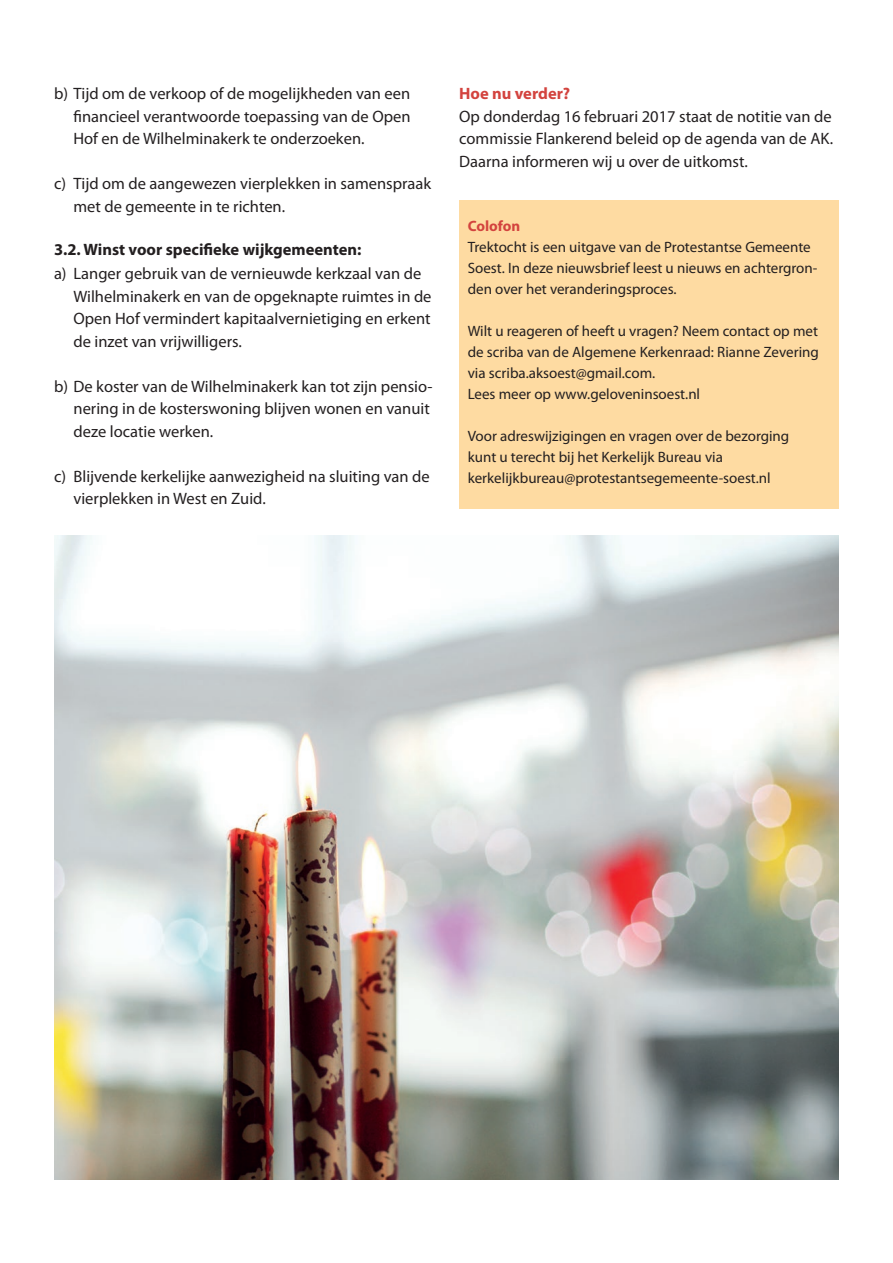
<style>
.page{position:relative;width:893px;height:1263px;background:#fff}
.page>*{position:absolute;margin:0;border:0;box-sizing:border-box;transform-origin:0 0}
.t1{font:16.5px/22.5px "Myriad Pro";color:#231f20}
.t2{font:700 16.5px "Myriad Pro";color:#231f20}
.t3{font:700 16.5px "Myriad Pro";color:#d3433e}
.t4{font:15px/21px "Myriad Pro";color:#231f20}
.t5{font:700 15px "Myriad Pro";color:#d3433e}
</style>
<div class="page">
<img style="left:54px;top:536px;width:785px;height:643px">
<div style="left:459px;top:200px;width:380px;height:308px;background:#fedba2"></div>
<p class="t1" style="left:74px;top:82px;width:339px;text-align:justify;text-indent:-20px">b) Tijd om de verkoop of de mogelijkheden van een financieel verantwoorde toepassing van de Open Hof en de Wilhelminakerk te onderzoeken.</p>
<p class="t1" style="left:74px;top:172px;width:359px;text-indent:-20px">c) Tijd om de aangewezen vierplekken in samenspraak met de gemeente in te richten.</p>
<p class="t2" style="left:54px;top:239px;width:309px">3.2. Winst voor specifieke wijkgemeenten:</p>
<p class="t1" style="left:74px;top:262px;width:360px;text-indent:-20px">a) Langer gebruik van de vernieuwde kerkzaal van de Wilhelminakerk en van de opgeknapte ruimtes in de Open Hof vermindert kapitaalvernietiging en erkent de inzet van vrijwilligers.</p>
<p class="t1" style="left:74px;top:374px;width:361px;text-indent:-20px">b) De koster van de Wilhelminakerk kan tot zijn pensio&shy;nering in de kosterswoning blijven wonen en vanuit deze locatie werken.</p>
<p class="t1" style="left:74px;top:464px;width:358px;text-indent:-20px">c) Blijvende kerkelijke aanwezigheid na sluiting van de vierplekken in West en Zuid.</p>
<p class="t3" style="left:459px;top:83px;width:113px">Hoe nu verder?</p>
<p class="t1" style="left:459px;top:105px;width:375px;text-align:justify">Op donderdag 16 februari 2017 staat de notitie van de commissie Flankerend beleid op de agenda van de AK.<br>Daarna informeren wij u over de uitkomst.</p>
<p class="t5" style="left:468px;top:216px;width:54px">Colofon</p>
<p class="t4" style="left:468px;top:236px;width:351px">Trektocht is een uitgave van de Protestantse Gemeente<br>Soest. In deze nieuwsbrief leest u nieuws en achtergron&shy;den over het veranderingsproces.</p>
<p class="t4" style="left:468px;top:320px;width:353px">Wilt u reageren of heeft u vragen? Neem contact op met de scriba van de Algemene Kerkenraad: Rianne Zevering via scriba.aksoest@gmail.com.<br>Lees meer op www.geloveninsoest.nl</p>
<p class="t4" style="left:468px;top:425px;width:323px">Voor adreswijzigingen en vragen over de bezorging kunt u terecht bij het Kerkelijk Bureau via kerkelijkbureau@protestantsegemeente-soest.nl</p>
</div>
